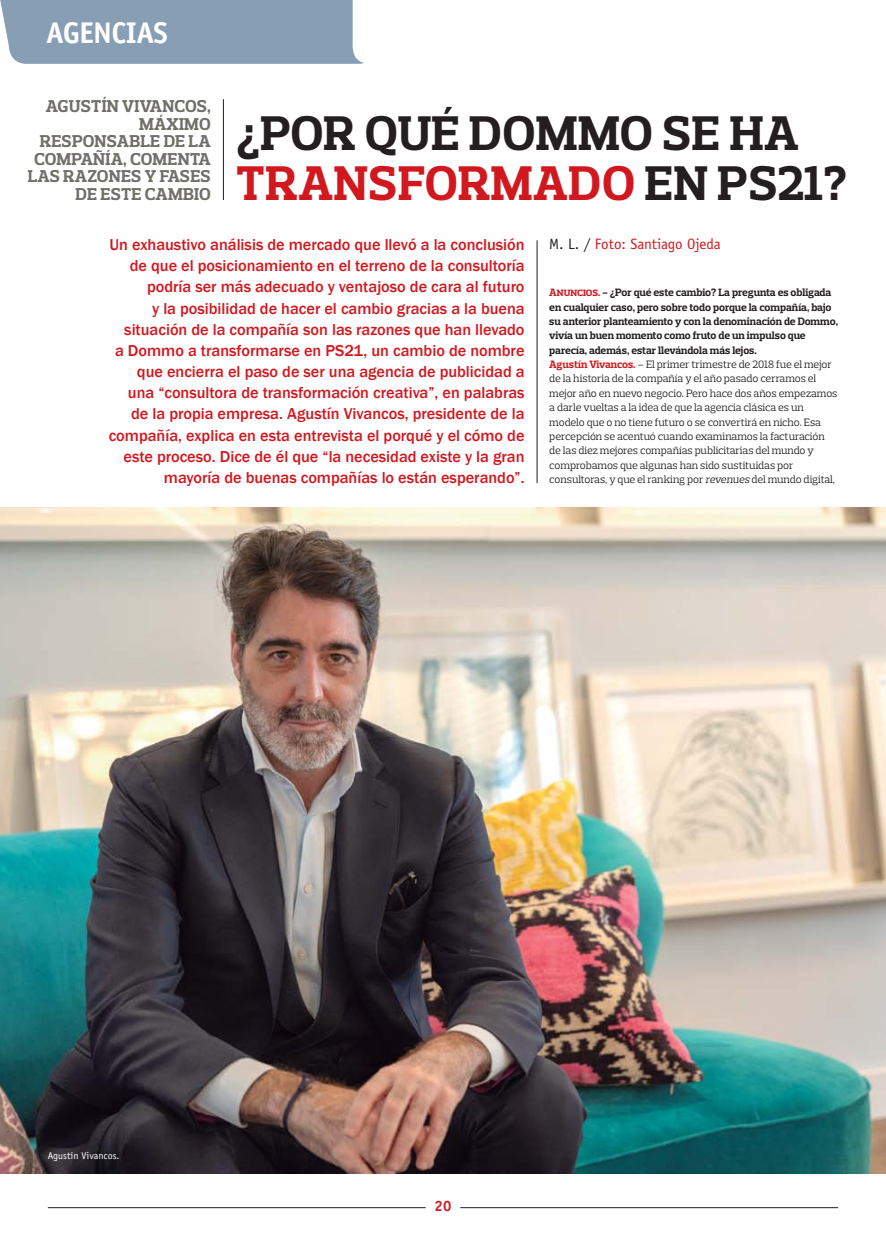
<style>
.page{position:relative;width:886px;height:1241px;background:#fff}
.page>*{position:absolute;margin:0;border:0;box-sizing:border-box;transform-origin:0 0}
.t1{font:700 49.5px/49.5px "Prelo Slab";letter-spacing:.015em;color:#231f20}
.t2{font:700 30px "Officina Sans Std";letter-spacing:-.02em;color:#fff}
.t3{font:700 17.5px "Prelo Slab";letter-spacing:.015em;color:#706f68}
.t4{font:700 17.5px "Prelo Slab";letter-spacing:.06em;color:#706f68}
.t5{font:500 16.25px/21.1px "Franklin Gothic";color:#d2181f;text-align:right}
.t6{font:15px "Officina Sans Std";color:#d2181f}
.t7{font:700 15px "Officina Sans Std";color:#d2181f}
.t8{font:10.88px/14.4px "Prelo Slab";letter-spacing:-.01em;color:#231f20}
.t9{font:10px "Officina Sans Std";color:#fff}
.s1{color:#d2181f}
.s2{color:#231f20}
.s3{font-weight:700;color:#d2181f}
.s4{font-weight:700}
.s5{font-style:italic}
</style>
<div class="page">
<hr style="left:48px;top:1207px;width:378px;height:1px;background:#231f20">
<hr style="left:460px;top:1207px;width:378px;height:1px;background:#231f20">
<div style="left:0;top:0;width:364px;height:64px;background:#889eb5"></div>
<hr style="left:537px;top:240px;width:1px;height:243px;background:#231f20">
<hr style="left:223px;top:99px;width:1px;height:101px;background:#231f20">
<img style="left:0;top:507px;width:886px;height:666px">
<h2 class="t2" style="left:46px;top:14px;width:123px">AGENCIAS</h2>
<h3 class="t3" style="left:46px;top:96px;width:166px">Agustín Vivancos,</h3>
<h3 class="t3" style="left:139px;top:113px;width:73px">máximo</h3>
<h3 class="t4" style="left:40px;top:131px;width:161px">responsable de la</h3>
<h3 class="t3" style="left:34px;top:148px;width:175px">compañía, comenta</h3>
<h3 class="t3" style="left:28px;top:166px;width:185px">las razones y fases</h3>
<h3 class="t3" style="left:76px;top:183px;width:137px">de este cambio</h3>
<h1 class="t1" style="left:236px;top:109px;width:613px">¿Por qué Dommo se ha <span class="s1">transformado</span> en PS21?</h1>
<p class="t5" style="left:109px;top:234px;width:417px">Un exhaustivo análisis de mercado que llevó a la conclusión de que el posicionamiento en el terreno de la consultoría podría ser más adecuado y ventajoso de cara al futuro<br>y la posibilidad de hacer el cambio gracias a la buena situación de la compañía son las razones que han llevado<br>a Dommo a transformarse en PS21, un cambio de nombre que encierra el paso de ser una agencia de publicidad a una “consultora de transformación creativa”, en palabras de la propia empresa. Agustín Vivancos, presidente de la compañía, explica en esta entrevista el porqué y el cómo de este proceso. Dice de él que “la necesidad existe y la gran mayoría de buenas compañías lo están esperando”.</p>
<h3 class="t6" style="left:549px;top:235px;width:173px"><span class="s2">M. L. /</span> Foto: Santiago Ojeda</h3>
<p class="t8" style="left:549px;top:285px;width:290px"><span class="s3">Anuncios.</span> <span class="s4">- ¿Por qué este cambio? La pregunta es obligada en cualquier caso, pero sobre todo porque la compañía, bajo su anterior planteamiento y con la denominación de Dommo, vivía un buen momento como fruto de un impulso que parecía, además, estar llevándola más lejos.<br></span><span class="s3">Agustín Vivancos.</span> – El primer trimestre de 2018 fue el mejor de la historia de la compañía y el año pasado cerramos el mejor año en nuevo negocio. Pero hace dos años empezamos a darle vueltas a la idea de que la agencia clásica es un modelo que o no tiene futuro o se convertirá en nicho. Esa percepción se acentuó cuando examinamos la facturación de las diez mejores compañías publicitarias del mundo y comprobamos que algunas han sido sustituidas por consultoras, y que el ranking por <span class="s5">revenues</span> del mundo digital,</p>
<p class="t9" style="left:48px;top:1149px;width:73px">Agustín Vivancos.</p>
<h3 class="t7" style="left:435px;top:1196px;width:18px">20</h3>
</div>
